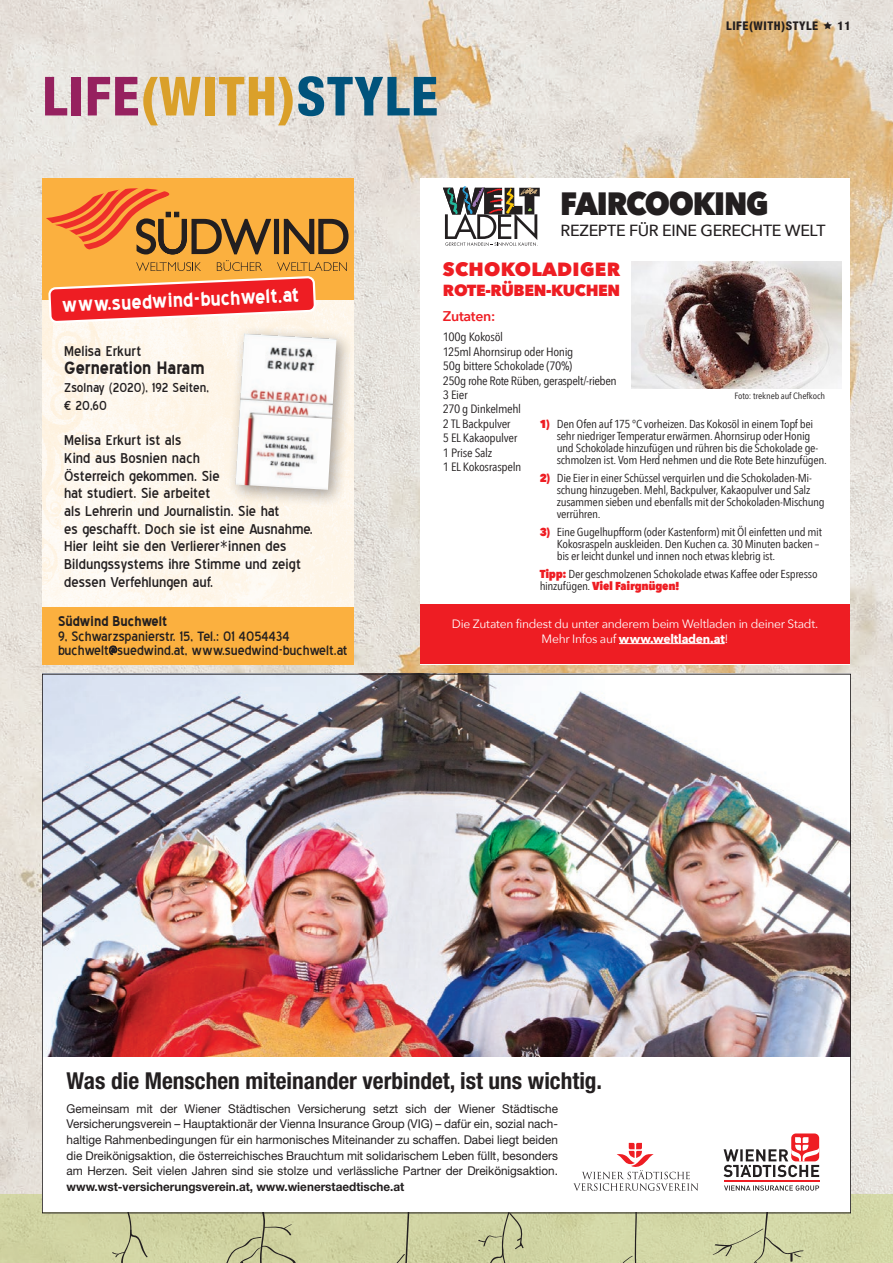
<style>
.page{position:relative;width:893px;height:1263px;background:#fff}
.page>*{position:absolute;margin:0;border:0;box-sizing:border-box;transform-origin:0 0}
.t1{font:800 condensed 54px "Helvetica Neue LT Std";letter-spacing:.025em;color:#daa02a}
.t2{font:800 32.1px "Avenir Next";letter-spacing:-.045em;color:#231f20;scale:.92 1}
.t3{font:700 24.15px "Blue Highway";color:#fff}
.t4{font:700 condensed 23.4px "Helvetica Neue LT Std";color:#231f20}
.t5{font:700 21.6px "Blue Highway";color:#231f20}
.t6{font:800 19.05px "Avenir Next";letter-spacing:.015em;color:#ee1d23}
.t7{font:18px/17.7px "Blue Highway";color:#231f20}
.t8{font:300 condensed 17.25px "Helvetica Neue";letter-spacing:.01em;color:#21221f}
.t9{font:17.1px/14.2px "Blue Highway";color:#231f20}
.t10{font:16.2px/18px "Blue Highway";color:#231f20}
.t11{font:500 16.05px "Avenir Next";letter-spacing:-.02em;color:#231f20}
.t12{font:800 16.05px "Avenir Next";letter-spacing:-.025em;color:#ee1d23}
.t13{font:600 14.1px "Avenir Next";letter-spacing:-.02em;color:#ee1d23}
.t14{font:12.15px/15.6px "Helvetica Neue LT Std";color:#231f20;text-align:justify}
.t15{font:12px/14.4px "Avenir Next Condensed";letter-spacing:-.025em;color:#231f20;scale:1.1 1}
.t16{font:12px/14.4px "Avenir Next";letter-spacing:-.025em;color:#fff;text-align:center}
.t17{font:800 condensed 12px "Helvetica Neue LT Std";letter-spacing:.05em;color:#231f20}
.t18{font:11.55px/12px "Avenir Next Condensed";letter-spacing:-.025em;color:#231f20;scale:1.1 1}
.t19{font:9px "Avenir Next Condensed";letter-spacing:-.005em;color:#231f20;scale:1.1 1}
.s1{color:#96215f}
.s2{color:#00537c}
.s3{font-size:15.45px}
.s4{font-weight:700}
.s5{font-weight:800;color:#ee1d23}
</style>
<div class="page">
<img style="left:0;top:0;width:893px;height:1194px">
<div style="left:420px;top:178px;width:430px;height:486px;background:#fff"></div>
<div style="left:420px;top:604px;width:430px;height:60px;background:#ee1d23"></div>
<img style="left:631px;top:262px;width:210px;height:127px">
<svg style="left:443px;top:186px;width:97px;height:60px"></svg>
<hr style="left:619px;top:643px;width:106px;height:1px;background:#fff">
<img style="left:42px;top:300px;width:311px;height:307px">
<div style="left:42px;top:178px;width:311px;height:122px;background:#fbb03f"></div>
<svg style="left:47px;top:277px;width:269px;height:45px"></svg>
<div style="left:42px;top:607px;width:311px;height:57px;background:#fbb03f"></div>
<div style="left:227px;top:325px;width:126px;height:183px;background:#231f20;opacity:.4"></div>
<img style="left:235px;top:333px;width:102px;height:157px">
<svg style="left:46px;top:178px;width:309px;height:93px"></svg>
<svg style="left:0;top:1194px;width:893px;height:69px;fill:#d0d4a2"></svg>
<svg style="left:99px;top:1213px;width:49px;height:50px"></svg>
<svg style="left:220px;top:1213px;width:79px;height:50px"></svg>
<svg style="left:365px;top:1213px;width:98px;height:50px"></svg>
<svg style="left:478px;top:1213px;width:68px;height:50px"></svg>
<div style="left:42px;top:1056px;width:808px;height:155px;background:#fff"></div>
<img style="left:44px;top:676px;width:805px;height:381px">
<svg style="left:573px;top:1143px;width:125px;height:120px"></svg>
<div style="left:791px;top:1133px;width:28px;height:28px;background:#ee1d23;border-radius:5px"></div>
<svg style="left:712px;top:1135px;width:107px;height:128px"></svg>
<svg style="left:37px;top:665px;width:6px;height:13px"></svg>
<svg style="left:824px;top:21px;width:8px;height:8px"></svg>
<p class="t1" style="left:42px;top:63px;width:397px"><span class="s1">LIFE</span>(WITH)<span class="s2">STYLE</span></p>
<p class="t17" style="left:726px;top:18px;width:94px">LIFE(WITH)STYLE</p>
<p class="t17" style="left:838px;top:18px;width:15px">11</p>
<p class="t2" style="left:560px;top:184px;width:228px">FAIRCOOKING</p>
<p class="t11" style="left:561px;top:217px;width:266px">REZEPTE F<span class="s3">Ü</span>R EINE GERECHTE WELT</p>
<p class="t3" style="left:62px;top:292px;width:239px;rotate:-2deg">www.suedwind-buchwelt.at</p>
<p class="t7" style="left:64px;top:342px;width:79px">Melisa Erkurt</p>
<p class="t5" style="left:64px;top:357px;width:142px">Gerneration Haram</p>
<p class="t10" style="left:64px;top:379px;width:146px">Zsolnay (2020), 192 Seiten, € 20,60</p>
<p class="t7" style="left:64px;top:432px;width:250px">Melisa Erkurt ist als<br>Kind aus Bosnien nach<br>Österreich gekommen. Sie<br>hat studiert. Sie arbeitet<br>als Lehrerin und Journalistin. Sie hat<br>es geschafft. Doch sie ist eine Ausnahme.<br>Hier leiht sie den Verlierer*innen des<br>Bildungssystems ihre Stimme und zeigt dessen Verfehlungen auf.</p>
<p class="t9" style="left:58px;top:614px;width:291px"><span class="s4">Südwind Buchwelt<br></span>9, Schwarzspanierstr. 15, Tel.: 01 4054434 buchwelt@suedwind.at, www.suedwind-buchwelt.at</p>
<p class="t6" style="left:443px;top:258px;width:179px">SCHOKOLADIGER</p>
<p class="t12" style="left:443px;top:280px;width:179px">ROTE-RÜBEN-KUCHEN</p>
<p class="t13" style="left:443px;top:304px;width:54px">Zutaten:</p>
<p class="t15" style="left:443px;top:329px;width:159px">100g Kokosöl<br>125ml Ahornsirup oder Honig<br>50g bittere Schokolade (70%)<br>250g rohe Rote Rüben, geraspelt/-rieben<br>3 Eier<br>270 g Dinkelmehl<br>2 TL Backpulver<br>5 EL Kakaopulver<br>1 Prise Salz<br>1 EL Kokosraspeln</p>
<p class="t19" style="left:734px;top:389px;width:84px">Foto: trekneb auf Chefkoch</p>
<p class="t18" style="left:557px;top:417px;width:247px;text-indent:-17px"><span class="s5">1)</span> Den Ofen auf 175 °C vorheizen. Das Kokosöl in einem Topf bei sehr niedriger Temperatur erwärmen. Ahornsirup oder Honig und Schokolade hinzufügen und rühren bis die Schokolade ge&shy;schmolzen ist. Vom Herd nehmen und die Rote Bete hinzufügen.</p>
<p class="t18" style="left:557px;top:471px;width:245px;text-indent:-17px"><span class="s5">2)</span> Die Eier in einer Schüssel verquirlen und die Schokoladen-Mi&shy;schung hinzugeben. Mehl, Backpulver, Kakaopulver und Salz zusammen sieben und ebenfalls mit der Schokoladen-Mischung verrühren.</p>
<p class="t18" style="left:557px;top:525px;width:242px;text-indent:-17px"><span class="s5">3)</span> Eine Gugelhupfform (oder Kastenform) mit Öl einfetten und mit<br>Kokosraspeln auskleiden. Den Kuchen ca. 30 Minuten backen – bis er leicht dunkel und innen noch etwas klebrig ist.</p>
<p class="t18" style="left:540px;top:567px;width:254px"><span class="s5">Tipp:</span> Der geschmolzenen Schokolade etwas Kaffee oder Espresso hinzufügen. <span class="s5">Viel Fairgnügen!</span></p>
<p class="t16" style="left:452px;top:616px;width:368px">Die Zutaten findest du unter anderem beim Weltladen in deiner Stadt.<br>Mehr Infos auf <span class="s4">www.weltladen.at</span>!</p>
<p class="t8" style="left:403px;top:1068px;width:338px">Riedgasse 9, 6020 Innsbruck, Tel: 0512/22 30-4662</p>
<p class="t14" style="left:67px;top:1100px;width:493px">Gemeinsam mit der Wiener Städtischen Versicherung setzt sich der Wiener Städtische Versicherungsverein – Hauptaktionär der Vienna Insurance Group (VIG) – dafür ein, sozial nach&shy;haltige Rahmenbedingungen für ein harmonisches Miteinander zu schaffen. Dabei liegt beiden die Dreikönigsaktion, die österreichisches Brauchtum mit solidarischem Leben füllt, besonders am Herzen. Seit vielen Jahren sind sie stolze und verlässliche Partner der Dreikönigsaktion. <span class="s4">www.wst-versicherungsverein.at, www.wienerstaedtische.at</span></p>
<p class="t4" style="left:67px;top:1066px;width:537px">Was die Menschen miteinander verbindet, ist uns wichtig.</p>
</div>
